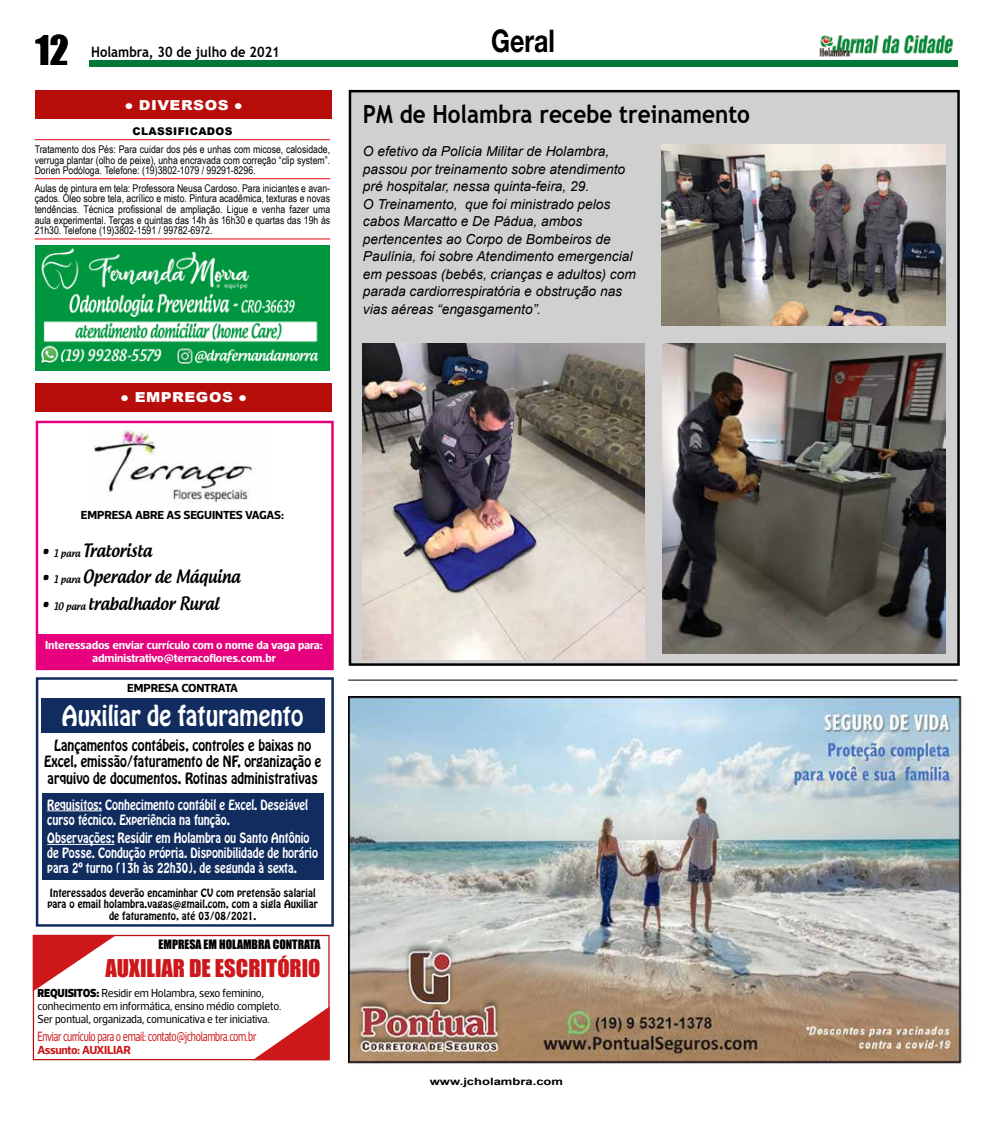
<style>
.page{position:relative;width:993px;height:1124px;background:#fff}
.page>*{position:absolute;margin:0;border:0;box-sizing:border-box;transform-origin:0 0}
.t1{font:37.5px "Impact";color:#000}
.t2{font:700 31.25px "Helvetica Neue";color:#000;scale:.8 1}
.t3{font:700 25px "Trebuchet MS";color:#000;scale:.9 1}
.t4{font:25px "Hobo Std";color:#fff;scale:.9 1}
.t5{font:22.5px "Impact";color:#cd171a}
.t6{font:500 17.5px "Androgyne";color:#000;scale:.9 1}
.t7{font:700 14.38px "Trebuchet MS";color:#000;scale:.9 1}
.t8{font:italic 13.75px/17.5px "Arial";color:#000}
.t9{font:13.75px/16.5px "Hobo Std";color:#000;text-align:center;scale:.9 1}
.t10{font:13.75px "Acto";letter-spacing:-.03em;color:#cd171a;scale:.7 1}
.t11{font:900 13.75px "Arial";letter-spacing:.035em;color:#fff;scale:1.1 1}
.t12{font:12.5px/15px "Hobo Std";color:#fff;scale:.87 1}
.t13{font:11.88px/13.1px "Acto";letter-spacing:-.01em;color:#000;scale:.9 1}
.t14{font:700 11.88px/13.1px "Acto";letter-spacing:-.01em;color:#fff;text-align:center}
.t15{font:700 11.88px "Acto";letter-spacing:-.02em;color:#000}
.t16{font:11.88px "Impact";color:#000}
.t17{font:700 11.88px "Acto";letter-spacing:-.03em;color:#cd171a}
.t18{font:10.62px/10.6px "Arial Narrow";color:#000;text-align:justify}
.t19{font:900 10.62px "Arial";letter-spacing:.035em;color:#000}
.t20{font:10px/11.2px "Hobo Std";letter-spacing:.01em;color:#000;text-align:center;scale:.95 1}
.t21{font:700 10px "Arial";color:#000;scale:1.3 1}
.s1{font-size:10px}
.s2{font-weight:900}
</style>
<div class="page">
<div style="left:89px;top:60px;width:868px;height:7px;background:#007838"></div>
<img style="left:819px;top:35px;width:135px;height:22px">
<div style="left:36px;top:91px;width:295px;height:28px;background:#b70e0c"></div>
<img style="left:35px;top:245px;width:294px;height:125px">
<hr style="left:35px;top:139px;width:295px;height:1px;background:#e30613">
<hr style="left:35px;top:178px;width:295px;height:1px;background:#e30613">
<hr style="left:35px;top:238px;width:295px;height:1px;background:#e30613">
<div style="left:36px;top:383px;width:296px;height:28px;background:#b70e0c"></div>
<div style="left:33px;top:934px;width:296px;height:126px;border:1px solid #b70e0c"></div>
<svg style="left:33px;top:934px;width:83px;height:57px"></svg>
<svg style="left:252px;top:1006px;width:77px;height:54px"></svg>
<div style="left:36px;top:420px;width:297px;height:250px;border:2px solid #e6007d"></div>
<div style="left:36px;top:634px;width:296px;height:35px;background:#e6007d"></div>
<img style="left:93px;top:430px;width:161px;height:74px">
<hr style="left:348px;top:679px;width:609px;height:1px;background:#000">
<img style="left:348px;top:696px;width:614px;height:368px">
<div style="left:36px;top:677px;width:298px;height:249px;border:2px solid #112c5f"></div>
<div style="left:41px;top:698px;width:283px;height:35px;background:#112c5f"></div>
<div style="left:43px;top:792px;width:281px;height:87px;background:#112c5f"></div>
<hr style="left:47px;top:810px;width:55px;height:1px;background:#fff">
<hr style="left:47px;top:844px;width:67px;height:1px;background:#fff">
<div style="left:350px;top:91px;width:608px;height:573px;background:#d0d0d0"></div>
<div style="left:348px;top:90px;width:611px;height:575px;border:2px solid #000"></div>
<img style="left:363px;top:343px;width:281px;height:316px">
<img style="left:662px;top:343px;width:283px;height:310px">
<img style="left:661px;top:145px;width:284px;height:180px">
<h1 class="t1" style="left:35px;top:21px;width:35px">12</h1>
<h3 class="t7" style="left:91px;top:43px;width:211px">Holambra, 30 de julho de 2021</h3>
<p class="t11" style="left:124px;top:95px;width:109px">● DIVERSOS ●</p>
<p class="t19" style="left:132px;top:124px;width:102px">CLASSIFICADOS</p>
<p class="t18" style="left:35px;top:143px;width:297px">Tratamento dos Pés: Para cuidar dos pés e unhas com micose, calosidade, verruga plantar (olho de peixe), unha encravada com correção “clip system”.<br>Dorien Podóloga. Telefone: (19)3802-1079 / 99291-8296.</p>
<p class="t18" style="left:35px;top:182px;width:297px">Aulas de pintura em tela: Professora Neusa Cardoso. Para iniciantes e avan&shy;çados. Óleo sobre tela, acrílico e misto. Pintura acadêmica, texturas e novas tendências. Técnica profissional de ampliação. Ligue e venha fazer uma aula experimental. Terças e quintas das 14h às 16h30 e quartas das 19h ás 21h30. Telefone (19)3802-1591 / 99782-6972.</p>
<p class="t11" style="left:120px;top:387px;width:117px">● EMPREGOS ●</p>
<h2 class="t2" style="left:491px;top:22px;width:81px">Geral</h2>
<h3 class="t3" style="left:363px;top:98px;width:431px">PM de Holambra recebe treinamento</h3>
<p class="t8" style="left:363px;top:143px;width:274px">O efetivo da Polícia Militar de Holambra, passou por treinamento sobre atendimento pré hospitalar, nessa quinta-feira, 29.<br>O Treinamento, que foi ministrado pelos cabos Marcatto e De Pádua, ambos pertencentes ao Corpo de Bombeiros de Paulínia, foi sobre Atendimento emergencial em pessoas (bebês, crianças e adultos) com parada cardiorrespiratória e obstrução nas vias aéreas “engasgamento”.</p>
<p class="t15" style="left:81px;top:507px;width:205px">EMPRESA ABRE AS SEGUINTES VAGAS:</p>
<h3 class="t6" style="left:41px;top:539px;width:125px">• <span class="s1">1 para</span> Tratorista</h3>
<h3 class="t6" style="left:41px;top:565px;width:223px">• <span class="s1">1 para</span> Operador de Máquina</h3>
<h3 class="t6" style="left:41px;top:591px;width:200px">• <span class="s1">10 para</span> trabalhador Rural</h3>
<p class="t14" style="left:45px;top:638px;width:279px">Interessados enviar currículo com o nome da vaga para: administrativo@terracoflores.com.br</p>
<p class="t15" style="left:127px;top:680px;width:112px">EMPRESA CONTRATA</p>
<h3 class="t4" style="left:62px;top:698px;width:269px">Auxiliar de faturamento</h3>
<p class="t9" style="left:44px;top:737px;width:309px">Lançamentos contábeis, controles e baixas no<br>Excel, emissão/faturamento de NF, organização e arquivo de documentos. Rotinas administrativas</p>
<p class="t12" style="left:47px;top:797px;width:301px">Requisitos: Conhecimento contábil e Excel. Desejável curso técnico. Experiência na função.</p>
<p class="t12" style="left:47px;top:830px;width:312px">Observações: Residir em Holambra ou Santo Antônio de Posse. Condução própria. Disponibilidade de horário para 2º turno (13h às 22h30), de segunda à sexta.</p>
<p class="t20" style="left:47px;top:887px;width:286px">Interessados deverão encaminhar CV com pretensão salarial para o email holambra.vagas@gmail.com, com a sigla Auxiliar de faturamento, até 03/08/2021.</p>
<p class="t16" style="left:158px;top:935px;width:163px">EMPRESA EM HOLAMBRA CONTRATA</p>
<h3 class="t5" style="left:105px;top:950px;width:216px">AUXILIAR DE ESCRITÓRIO</h3>
<p class="t13" style="left:38px;top:986px;width:272px"><span class="s2">REQUISITOS:</span> Residir em Holambra, sexo feminino, conhecimento em informática, ensino médio completo.<br>Ser pontual, organizada, comunicativa e ter iniciativa.</p>
<p class="t10" style="left:38px;top:1027px;width:314px">Enviar currículo para o email: contato@jcholambra.com.br</p>
<p class="t17" style="left:38px;top:1042px;width:95px">Assunto: AUXILIAR</p>
<p class="t21" style="left:429px;top:1074px;width:104px">www.jcholambra.com</p>
</div>
